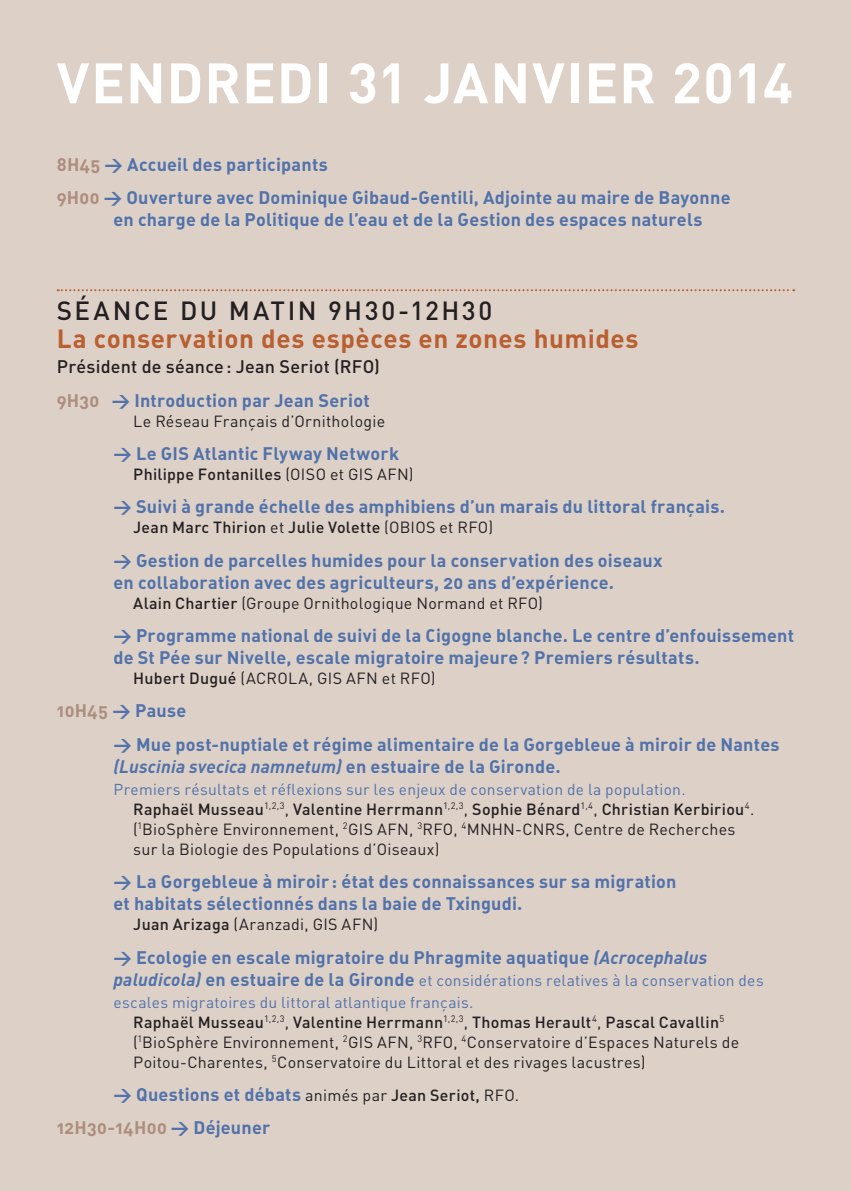
<style>
.page{position:relative;width:851px;height:1191px;background:#fff}
.page>*{position:absolute;margin:0;border:0;box-sizing:border-box;transform-origin:0 0}
.mois{font:700 56px "DIN";letter-spacing:.015em;color:#fff}
.gros_titre{font:700 26px "DIN";letter-spacing:.02em;color:#b95f30}
.horaires-sans_filet{font:500 26px "DIN";letter-spacing:.095em;color:#231f20}
.horaire-titre{font:18px/22px "DIN Bold Alternate";letter-spacing:.01em;color:#5172aa}
.intervenant{font:500 18px "DIN";letter-spacing:.015em;color:#231f20}
.horaire-titre-2{font:18px "DIN Bold Alternate";letter-spacing:.01em;color:#ad8d7e}
.intervenant-2{font:16px/20px "DIN";letter-spacing:.015em;color:#231f20}
.intervenant-3{font:500 16px "DIN";letter-spacing:.02em;color:#231f20}
.horaire-titre-3{font:15.6px/22px "DIN";letter-spacing:.015em;color:#5172aa}
.s1{color:#ad8d7e}
.s2{font-weight:400}
.s3{font-weight:500}
.s4{font-family:"DIN";font-weight:700;font-style:italic}
.s5{font-weight:700;font-style:italic;font-size:18px}
.s6{font-family:"DIN Bold Alternate";font-size:18px}
.s7{font-family:"DIN";font-size:16px;color:#231f20}
.s8{font-family:"DIN";font-weight:500;font-size:16px;color:#231f20}
.s9{color:#5172aa}
</style>
<div class="page">
<div style="left:0;top:0;width:850px;height:1191px;background:#ddd0c7"></div>
<svg style="left:58px;top:289px;width:736px;height:2px"></svg>
<p class="mois" style="left:57px;top:46px;width:737px">Vendredi 31 janvier 2014</p>
<p class="horaire-titre" style="left:57px;top:153px;width:273px"><span class="s1">8h45</span> &gt; Accueil des participants</p>
<p class="horaire-titre" style="left:57px;top:186px;width:675px"><span class="s1">9h00</span> &gt; Ouverture avec Dominique Gibaud-Gentili, Adjointe au maire de Bayonne</p>
<p class="horaire-titre" style="left:113px;top:208px;width:590px">en charge de la Politique de l’eau et de la Gestion des espaces naturels</p>
<p class="horaires-sans_filet" style="left:57px;top:293px;width:437px">Séance du matin 9h30-12h30</p>
<p class="gros_titre" style="left:57px;top:321px;width:583px">La conservation des espèces en zones humides</p>
<p class="intervenant" style="left:57px;top:355px;width:325px">Président de séance: Jean Seriot (RFO)</p>
<p class="horaire-titre" style="left:57px;top:388px;width:314px"><span class="s1">9h30</span> &gt; Introduction par Jean Seriot</p>
<p class="intervenant-2" style="left:133px;top:410px;width:253px">Le Réseau Français d’Ornithologie</p>
<p class="horaire-titre" style="left:113px;top:442px;width:287px">&gt; Le GIS Atlantic Flyway Network</p>
<p class="intervenant-3" style="left:133px;top:464px;width:282px">Philippe Fontanilles <span class="s2">(OISO et GIS AFN)</span></p>
<p class="horaire-titre" style="left:113px;top:495px;width:613px">&gt; Suivi à grande échelle des amphibiens d’un marais du littoral français.</p>
<p class="intervenant-3" style="left:133px;top:517px;width:361px">Jean Marc Thirion <span class="s2">et</span> Julie Volette <span class="s2">(OBIOS et RFO)</span></p>
<p class="horaire-titre" style="left:113px;top:548px;width:550px">&gt; Gestion de parcelles humides pour la conservation des oiseaux</p>
<p class="horaire-titre" style="left:113px;top:570px;width:502px">en collaboration avec des agriculteurs, 20 ans d’expérience.</p>
<p class="intervenant-2" style="left:133px;top:592px;width:411px"><span class="s3">Alain Chartier</span> (Groupe Ornithologique Normand et RFO)</p>
<p class="horaire-titre" style="left:113px;top:624px;width:682px">&gt; Programme national de suivi de la Cigogne blanche. Le centre d’enfouissement de St Pée sur Nivelle, escale migratoire majeure? Premiers résultats.</p>
<p class="intervenant-2" style="left:133px;top:668px;width:303px"><span class="s3">Hubert Dugué</span> (ACROLA, GIS AFN et RFO)</p>
<p class="horaire-titre" style="left:57px;top:699px;width:131px"><span class="s1">10h45</span> &gt; Pause</p>
<p class="horaire-titre" style="left:113px;top:732px;width:667px">&gt; Mue post-nuptiale et régime alimentaire de la Gorgebleue à miroir de Nantes <span class="s4">(Luscinia svecica namnetum)</span> en estuaire de la Gironde.</p>
<p class="horaire-titre-3" style="left:113px;top:778px;width:573px">Premiers résultats et réflexions sur les enjeux de conservation de la population.</p>
<p class="intervenant-2" style="left:133px;top:798px;width:622px"><span class="s3">Raphaël M usseau</span><sup>1,2,3</sup>, <span class="s3">Valentine Herrmann</span><sup>1,2,3</sup>, <span class="s3">Sophie Bénard</span><sup>1,4</sup>, <span class="s3">Christian Kerbiriou</span><sup>4</sup>. (<sup>1</sup>BioSphère Environnement, <sup>2</sup>GIS AFN, <sup>3</sup>RFO, <sup>4</sup>MNHN-CNRS, Centre de Recherches sur la Biologie des Populations d’Oiseaux)</p>
<p class="horaire-titre" style="left:113px;top:870px;width:564px">&gt; La Gorgebleue à miroir : état des connaissances sur sa migration et habitats sélectionnés dans la baie de Txingudi.</p>
<p class="intervenant-2" style="left:133px;top:914px;width:246px"><span class="s3">Juan Arizaga</span> (Aranzadi, GIS AFN)</p>
<p class="horaire-titre" style="left:113px;top:945px;width:595px">&gt; Ecologie en escale migratoire du Phragmite aquatique <span class="s4">(Acrocephalus</span></p>
<p class="horaire-titre-3" style="left:113px;top:968px;width:651px"><span class="s5">paludicola)</span> <span class="s6">en estuaire de la Gironde</span> et considérations relatives à la conservation des escales migratoires du littoral atlantique français.</p>
<p class="intervenant-3" style="left:133px;top:1011px;width:592px">Raphaël M usseau<sup>1,2,3</sup><span class="s2">,</span> Valentine Herrmann<sup>1,2,3</sup><span class="s2">,</span> Thomas Herault<sup>4</sup><span class="s2">,</span> Pascal Cavallin<sup>5</sup></p>
<p class="intervenant-2" style="left:133px;top:1031px;width:607px">(<sup>1</sup>BioSphère Environnement, <sup>2</sup>GIS AFN, <sup>3</sup>RFO, <sup>4</sup>Conservatoire d’Espaces Naturels de<br>Poitou-Charentes, <sup>5</sup>Conservatoire du Littoral et des rivages lacustres)</p>
<p class="horaire-titre" style="left:113px;top:1082px;width:407px">&gt; Questions et débats <span class="s7">animés par</span> <span class="s8">Jean Seriot,</span> <span class="s7">RFO.</span></p>
<p class="horaire-titre-2" style="left:57px;top:1116px;width:215px">12h30-14h00 <span class="s9">&gt; Déjeuner</span></p>
</div>
